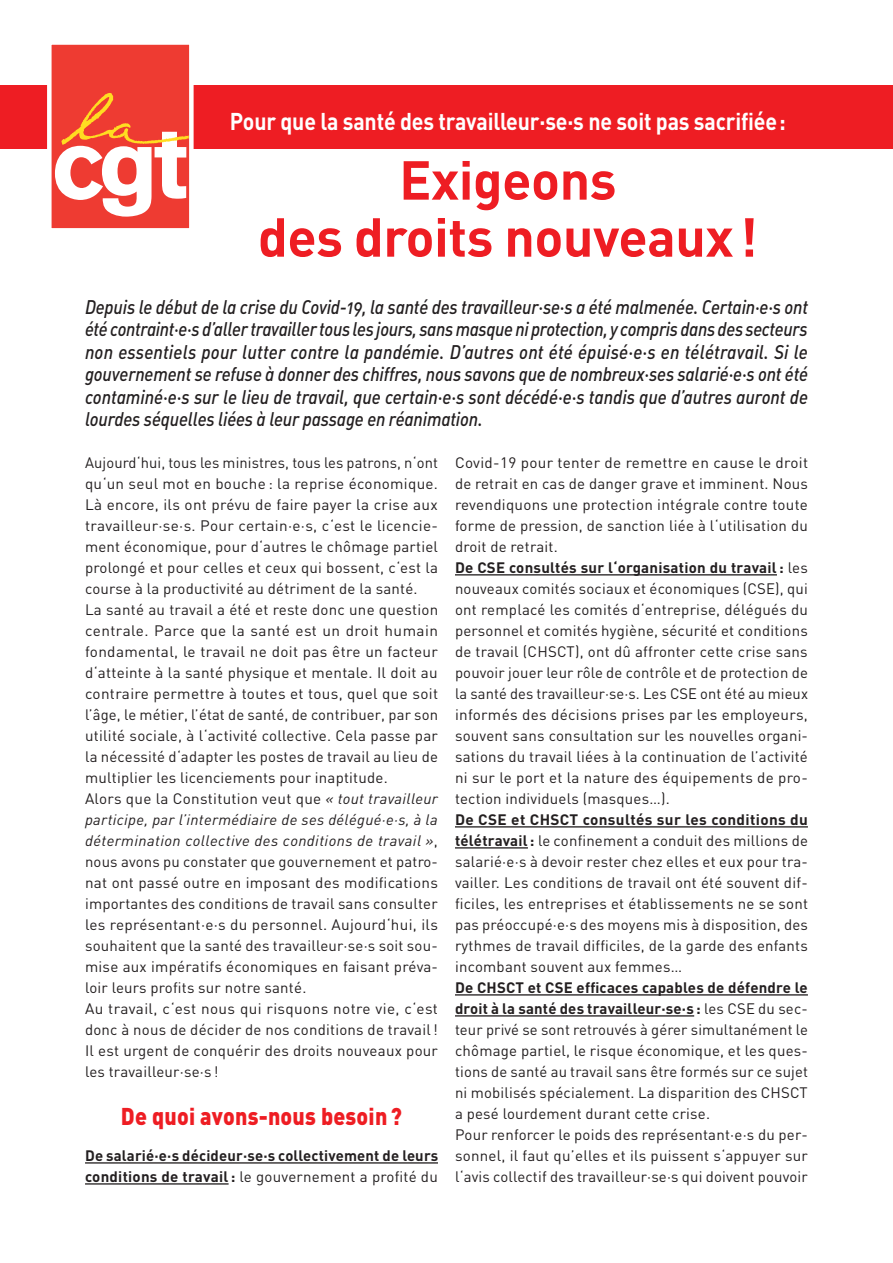
<style>
.page{position:relative;width:893px;height:1263px;background:#fff}
.page>*{position:absolute;margin:0;border:0;box-sizing:border-box;transform-origin:0 0}
.t1{font:700 54px/57px "DIN";letter-spacing:-.01em;color:#ee1d23;text-align:center}
.t2{font:700 24px "DIN";letter-spacing:-.01em;color:#fff;scale:.89 1}
.t3{font:900 24px "DIN";letter-spacing:.01em;color:#ee1d23;scale:.89 1}
.t4{font:19.5px/22.5px "DIN Medium Italic Alt";letter-spacing:-.01em;color:#231f20;text-align:justify;scale:.89 1}
.t5{font:15px/21px "DIN";letter-spacing:.015em;color:#231f20}
.t6{font:700 15px/21px "DIN";letter-spacing:.01em;color:#231f20}
.s1{font-style:italic}
.s2{font-weight:400}
.s3{font-weight:700}
</style>
<div class="page">
<div style="left:0;top:85px;width:893px;height:64px;background:#ee1d23"></div>
<div style="left:49px;top:43px;width:142px;height:187px;background:#ee3b32"></div>
<svg style="left:55px;top:93px;width:134px;height:124px"></svg>
<div style="left:47px;top:40px;width:147px;height:193px;border:4px solid #fff"></div>
<hr style="left:85px;top:1162px;width:353px;height:1px;background:#231f20">
<hr style="left:85px;top:1183px;width:144px;height:1px;background:#231f20">
<hr style="left:455px;top:574px;width:322px;height:1px;background:#231f20">
<hr style="left:455px;top:826px;width:353px;height:1px;background:#231f20">
<hr style="left:455px;top:847px;width:73px;height:1px;background:#231f20">
<hr style="left:455px;top:994px;width:353px;height:1px;background:#231f20">
<hr style="left:455px;top:1015px;width:239px;height:1px;background:#231f20">
<h2 class="t2" style="left:230px;top:106px;width:626px">Pour que la santé des travailleur·se·s ne soit pas sacrifiée:</h2>
<h1 class="t1" style="left:258px;top:149px;width:501px">Exigeons<br>des droits nouveaux!</h1>
<p class="t4" style="left:85px;top:295px;width:814px">Depuis le début de la crise du Covid-19, la santé des travailleur·se·s a été malmenée. Certain·e·s ont été contraint·e·s d’aller travailler tous les jours, sans masque ni protection, y compris dans des secteurs non essentiels pour lutter contre la pandémie. D’autres ont été épuisé·e·s en télétravail. Si le gouvernement se refuse à donner des chiffres, nous savons que de nombreux·ses salarié·e·s ont été contaminé·e·s sur le lieu de travail, que certain·e·s sont décédé·e·s tandis que d’autres auront de lourdes séquelles liées à leur passage en réanimation.</p>
<p class="t5" style="left:85px;top:452px;width:355px">Aujourd’hui, tous les ministres, tous les patrons, n’ont qu’un seul mot en bouche : la reprise économique.<br>Là encore, ils ont prévu de faire payer la crise aux travailleur·se·s. Pour certain·e·s, c’est le licencie&shy;ment économique, pour d’autres le chômage partiel prolongé et pour celles et ceux qui bossent, c’est la course à la productivité au détriment de la santé.<br>La santé au travail a été et reste donc une question centrale. Parce que la santé est un droit humain fondamental, le travail ne doit pas être un facteur d’atteinte à la santé physique et mentale. Il doit au contraire permettre à toutes et tous, quel que soit l’âge, le métier, l’état de santé, de contribuer, par son utilité sociale, à l’activité collective. Cela passe par la nécessité d’adapter les postes de travail au lieu de multiplier les licenciements pour inaptitude.<br>Alors que la Constitution veut que <span class="s1">« tout travailleur participe, par l’intermédiaire de ses délégué·e·s, à la détermination collective des conditions de travail »</span>, nous avons pu constater que gouvernement et patro&shy;nat ont passé outre en imposant des modifications importantes des conditions de travail sans consulter les représentant·e·s du personnel. Aujourd’hui, ils souhaitent que la santé des travailleur·se·s soit sou&shy;mise aux impératifs économiques en faisant préva&shy;loir leurs profits sur notre santé.<br>Au travail, c’est nous qui risquons notre vie, c’est donc à nous de décider de nos conditions de travail!<br>Il est urgent de conquérir des droits nouveaux pour les travailleur·se·s !</p>
<h2 class="t3" style="left:121px;top:1100px;width:317px">De quoi avons-nous besoin ?</h2>
<p class="t6" style="left:85px;top:1144px;width:355px">De salarié·e·s décideur·se·s collectivement de leurs conditions de travail: <span class="s2">le gouvernement a profité du</span></p>
<p class="t5" style="left:455px;top:452px;width:355px">Covid-19 pour tenter de remettre en cause le droit de retrait en cas de danger grave et imminent. Nous revendiquons une protection intégrale contre toute forme de pression, de sanction liée à l’utilisation du droit de retrait.<br><span class="s3">De CSE consultés sur l’organisation du travail:</span> les nouveaux comités sociaux et économiques (CSE), qui ont remplacé les comités d’entreprise, délégués du personnel et comités hygiène, sécurité et conditions de travail (CHSCT), ont dû affronter cette crise sans pouvoir jouer leur rôle de contrôle et de protection de la santé des travailleur·se·s. Les CSE ont été au mieux informés des décisions prises par les employeurs, souvent sans consultation sur les nouvelles organi&shy;sations du travail liées à la continuation de l’activité ni sur le port et la nature des équipements de pro&shy;tection individuels (masques…).</p>
<p class="t5" style="left:455px;top:809px;width:355px;text-align:justify"><span class="s3">De CSE et CHSCT consultés sur les conditions du télétravail:</span> le confinement a conduit des millions de salarié·e·s à devoir rester chez elles et eux pour tra&shy;vailler. Les conditions de travail ont été souvent dif&shy;ficiles, les entreprises et établissements ne se sont pas préoccupé·e·s des moyens mis à disposition, des rythmes de travail difficiles, de la garde des enfants incombant souvent aux femmes…</p>
<p class="t5" style="left:455px;top:977px;width:355px"><span class="s3">De CHSCT et CSE efficaces capables de défendre le droit à la santé des travailleur·se·s :</span> les CSE du sec&shy;teur privé se sont retrouvés à gérer simultanément le chômage partiel, le risque économique, et les ques&shy;tions de santé au travail sans être formés sur ce sujet ni mobilisés spécialement. La disparition des CHSCT a pesé lourdement durant cette crise.<br>Pour renforcer le poids des représentant·e·s du per&shy;sonnel, il faut qu’elles et ils puissent s’appuyer sur l’avis collectif des travailleur·se·s qui doivent pouvoir</p>
</div>
